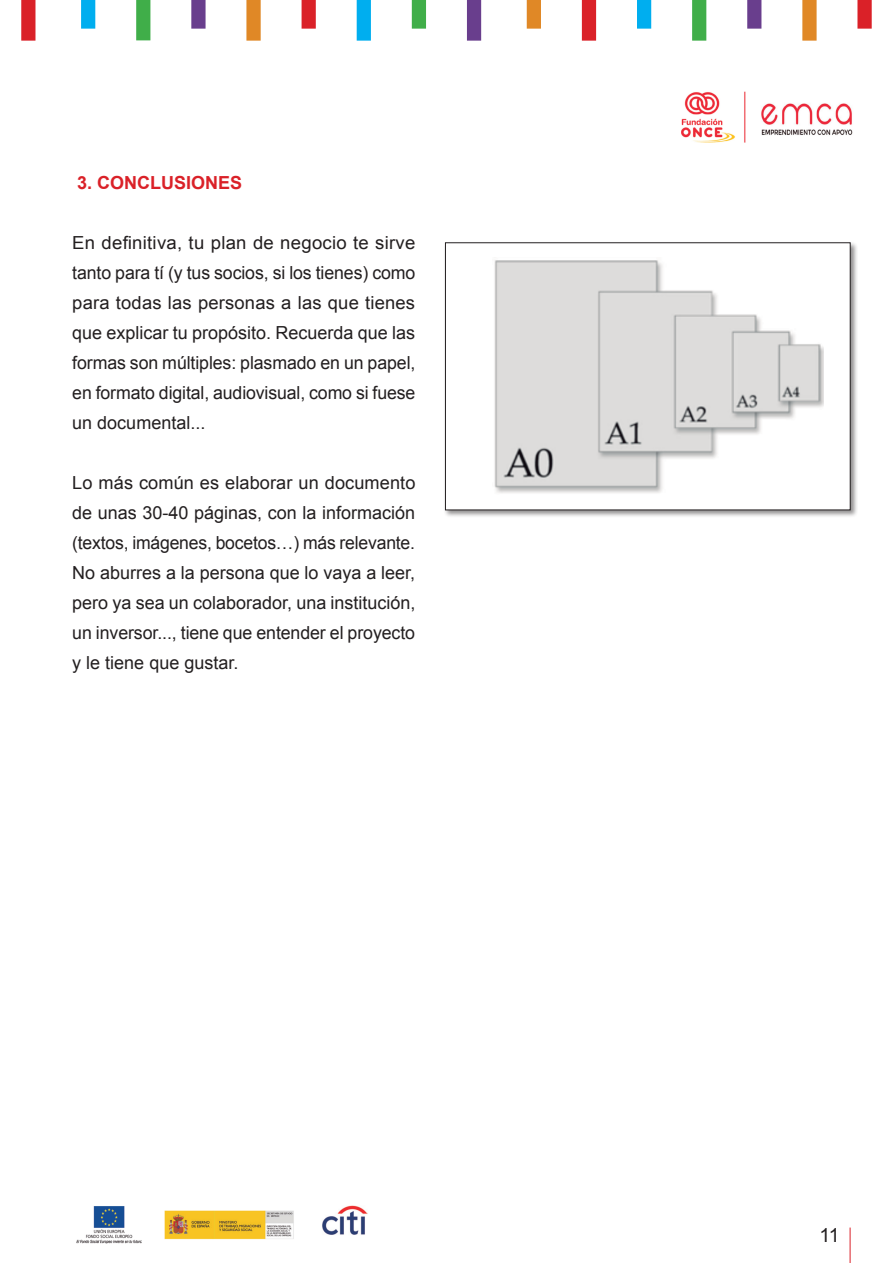
<style>
.page{position:relative;width:893px;height:1263px;background:#fff}
.page>*{position:absolute;margin:0;border:0;box-sizing:border-box;transform-origin:0 0}
.t1{font:19.5px "Arial";color:#231f20}
.t2{font:18px/30px "Arial";letter-spacing:-.005em;color:#231f20;text-align:justify}
.t3{font:700 18px "Arial";color:#da2128}
</style>
<div class="page">
<div style="left:21px;top:0;width:14px;height:41px;background:#da2128"></div>
<div style="left:857px;top:0;width:15px;height:29px;background:#da2128"></div>
<div style="left:81px;top:0;width:14px;height:29px;background:#00aeef"></div>
<div style="left:802px;top:0;width:15px;height:41px;background:#e08826"></div>
<div style="left:136px;top:0;width:14px;height:40px;background:#40ae49"></div>
<div style="left:747px;top:0;width:14px;height:29px;background:#693e8d"></div>
<div style="left:191px;top:0;width:15px;height:29px;background:#693e8d"></div>
<div style="left:692px;top:0;width:14px;height:41px;background:#40ae49"></div>
<div style="left:246px;top:0;width:15px;height:41px;background:#e08826"></div>
<div style="left:637px;top:0;width:14px;height:29px;background:#00aeef"></div>
<div style="left:302px;top:0;width:14px;height:29px;background:#da2128"></div>
<div style="left:582px;top:0;width:14px;height:41px;background:#da2128"></div>
<div style="left:357px;top:0;width:14px;height:41px;background:#00aeef"></div>
<div style="left:527px;top:0;width:14px;height:29px;background:#e08826"></div>
<div style="left:412px;top:0;width:14px;height:29px;background:#40ae49"></div>
<div style="left:467px;top:0;width:14px;height:41px;background:#693e8d"></div>
<hr style="left:850px;top:1227px;width:1px;height:36px;background:#da2128">
<img style="left:744px;top:91px;width:109px;height:52px">
<img style="left:682px;top:92px;width:53px;height:51px">
<div style="left:443px;top:241px;width:415px;height:277px;background:#231f20;opacity:.5"></div>
<div style="left:445px;top:243px;width:405px;height:267px;background:#fff"></div>
<img style="left:494px;top:260px;width:330px;height:233px">
<div style="left:445px;top:242px;width:406px;height:268px;border:1px solid #231f20"></div>
<img style="left:77px;top:1206px;width:64px;height:38px">
<img style="left:164px;top:1210px;width:130px;height:29px">
<img style="left:322px;top:1205px;width:46px;height:30px">
<h3 class="t3" style="left:77px;top:171px;width:167px">3. CONCLUSIONES</h3>
<p class="t2" style="left:72px;top:228px;width:345px">En definitiva, tu plan de negocio te sirve tanto para tí (y tus socios, si los tienes) como para todas las personas a las que tienes que explicar tu propósito. Recuerda que las formas son múltiples: plasmado en un papel, en formato digital, audiovisual, como si fuese un documental...</p>
<p class="t2" style="left:72px;top:468px;width:345px">Lo más común es elaborar un documento de unas 30-40 páginas, con la información (textos, imágenes, bocetos…) más relevante.<br>No aburres a la persona que lo vaya a leer, pero ya sea un colaborador, una institución, un inversor..., tiene que entender el proyecto y le tiene que gustar.</p>
<p class="t1" style="left:820px;top:1222px;width:22px">11</p>
</div>
